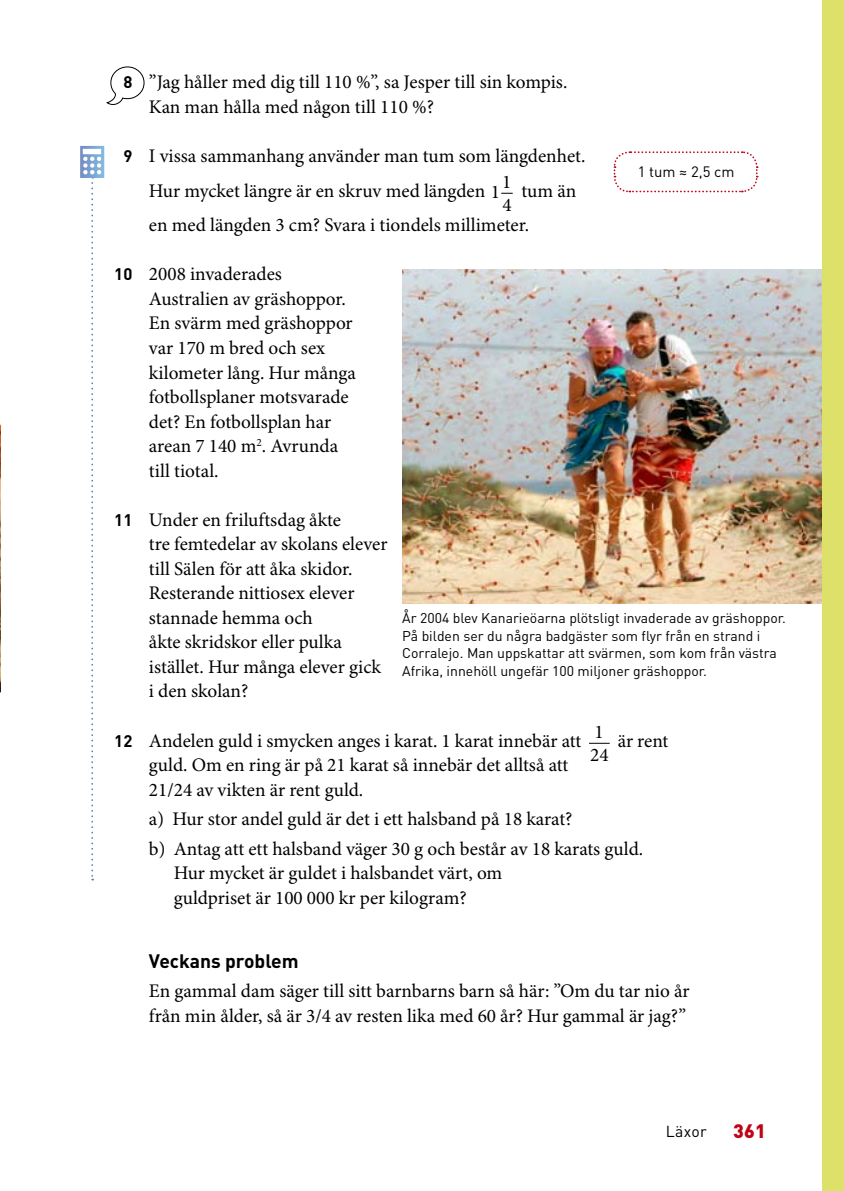
<style>
.page{position:relative;width:844px;height:1191px;background:#fff}
.page>*{position:absolute;margin:0;border:0;box-sizing:border-box;transform-origin:0 0}
.t1{font:19.25px/24.5px "Minion Pro";color:#000}
.t2{font:700 19.25px "DIN Pro";color:#000}
.t3{font:900 19.25px "DIN Pro";color:#c00418}
.t4{font:15.75px "DIN Pro";letter-spacing:.02em;color:#000}
.t5{font:14.88px "DIN Pro";color:#000}
.t6{font:14px/17.5px "DIN Pro";color:#000}
.s1{font-family:"DIN Pro";font-weight:700;font-size:16.62px}
</style>
<div class="page">
<svg style="left:589px;top:743px;width:20px;height:1px"></svg>
<svg style="left:106px;top:66px;width:39px;height:39px"></svg>
<svg style="left:80px;top:146px;width:24px;height:734px"></svg>
<img style="left:0;top:424px;width:1px;height:269px">
<svg style="left:613px;top:151px;width:145px;height:42px"></svg>
<img style="left:402px;top:269px;width:419px;height:334px">
<div style="left:821px;top:0;width:22px;height:1191px;background:#dde069"></div>
<p class="t1" style="left:149px;top:71px;width:420px;text-indent:-25px"><span class="s1">8</span> ”Jag håller med dig till 110 %”, sa Jesper till sin kompis.<br>Kan man hålla med någon till 110 %?</p>
<p class="t1" style="left:149px;top:140px;width:438px;line-height:34.5px;text-indent:-25px"><span class="s1">9</span> I vissa sammanhang använder man tum som längdenhet.<br>Hur mycket längre är en skruv med längden 1</p>
<p class="t5" style="left:637px;top:162px;width:98px">1 tum ≈ 2,5 cm</p>
<p class="t1" style="left:502px;top:171px;width:11px;line-height:23.4px">1<br>4</p>
<p class="t1" style="left:149px;top:174px;width:429px;line-height:34.5px;text-indent:372px">tum än en med längden 3 cm? Svara i tiondels millimeter.</p>
<p class="t1" style="left:149px;top:263px;width:208px;text-indent:-35px"><span class="s1">10</span> 2008 invaderades<br>Australien av gräshoppor.<br>En svärm med gräshoppor var 170 m bred och sex kilometer lång. Hur många fotbollsplaner motsvarade det? En fotbollsplan har arean 7 140 m<sup>2</sup>. Avrunda till tiotal.</p>
<p class="t1" style="left:149px;top:508px;width:240px;text-indent:-35px"><span class="s1">11</span> Under en friluftsdag åkte<br>tre femtedelar av skolans elever till Sälen för att åka skidor.<br>Resterande nittiosex elever stannade hemma och<br>åkte skridskor eller pulka istället. Hur många elever gick i den skolan?</p>
<p class="t1" style="left:114px;top:729px;width:468px"><span class="s1">12</span> Andelen guld i smycken anges i karat. 1 karat innebär att</p>
<p class="t1" style="left:590px;top:720px;width:20px;line-height:23.4px">1<br>24</p>
<p class="t1" style="left:617px;top:729px;width:52px">är rent</p>
<p class="t1" style="left:149px;top:753px;width:421px">guld. Om en ring är på 21 karat så innebär det alltså att<br>21/24 av vikten är rent guld.</p>
<p class="t1" style="left:149px;top:805px;width:495px;line-height:29.4px">a) Hur stor andel guld är det i ett halsband på 18 karat?<br>b) Antag att ett halsband väger 30 g och består av 18 karats guld.</p>
<p class="t1" style="left:174px;top:861px;width:330px">Hur mycket är guldet i halsbandet värt, om guldpriset är 100 000 kr per kilogram?</p>
<p class="t6" style="left:402px;top:608px;width:385px">År 2004 blev Kanarieöarna plötsligt invaderade av gräshoppor.<br>På bilden ser du några badgäster som flyr från en strand i Corralejo. Man uppskattar att svärmen, som kom från västra Afrika, innehöll ungefär 100 miljoner gräshoppor.</p>
<p class="t2" style="left:149px;top:948px;width:151px">Veckans problem</p>
<p class="t1" style="left:149px;top:979px;width:542px">En gammal dam säger till sitt barnbarns barn så här: ”Om du tar nio år från min ålder, så är 3/4 av resten lika med 60 år? Hur gammal är jag?”</p>
<p class="t4" style="left:665px;top:1120px;width:42px">Läxor</p>
<p class="t3" style="left:733px;top:1118px;width:34px">361</p>
</div>
